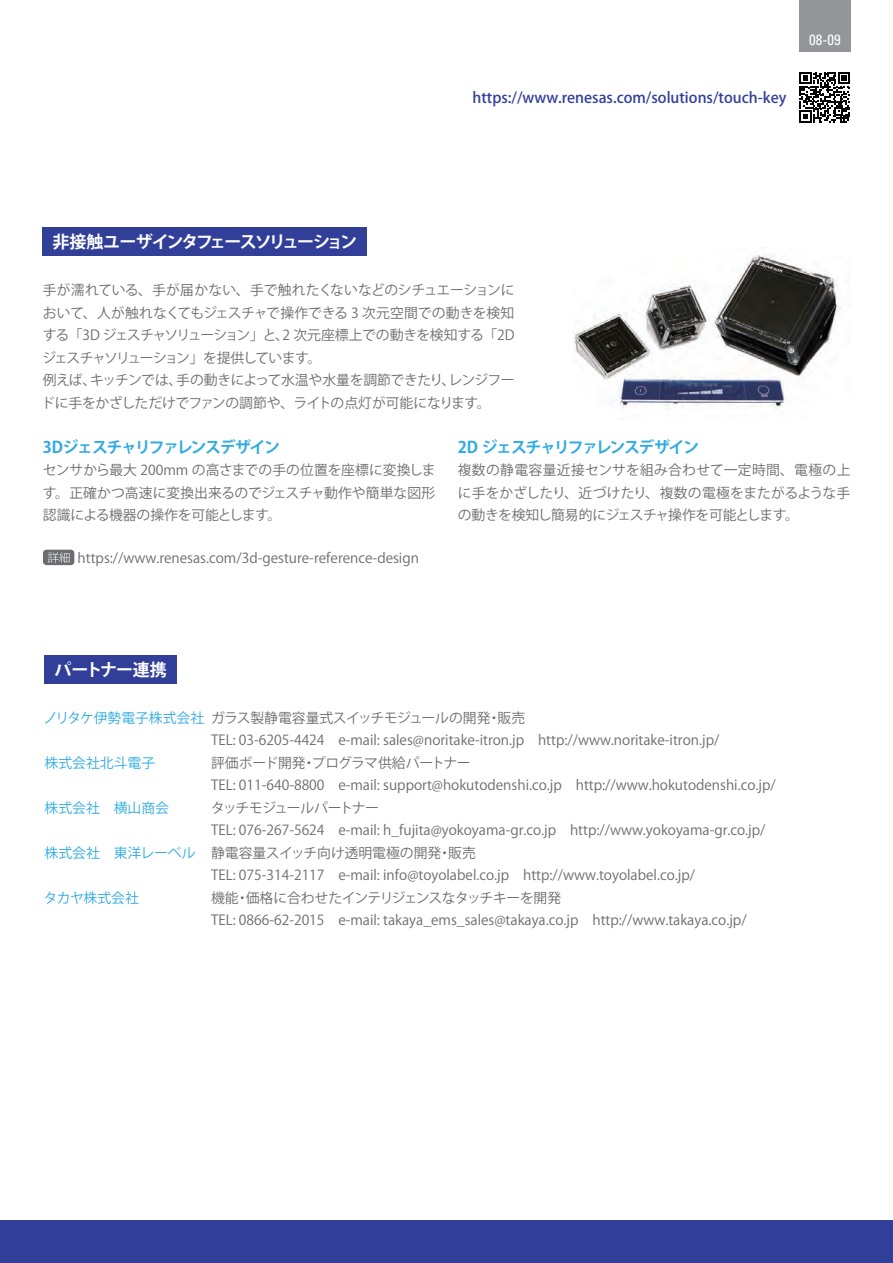
<style>
.page{position:relative;width:893px;height:1263px;background:#fff}
.page>*{position:absolute;margin:0;border:0;box-sizing:border-box;transform-origin:0 0}
.t1{font:700 16.95px "Koz Go Pro";letter-spacing:-.11em;color:#fff}
.t2{font:700 16.95px "Koz Go Pro";letter-spacing:-.035em;color:#fff}
.t3{font:700 15.9px "Koz Go Pro";letter-spacing:-.095em;color:#30abe1}
.t4{font:500 14.85px "Koz Go Pro";color:#323f99}
.t5{font:condensed 14.85px "Univers";color:#fff}
.t6{font:13.8px/22.5px "Koz Go Pro";color:#6c6d70}
.t7{font:13.8px/22.5px "Koz Go Pro";letter-spacing:-.03em;color:#6c6d70}
.t8{font:13.8px "Koz Go Pro";color:#30abe1}
.t9{font:13.8px "Koz Go Pro";letter-spacing:-.065em;color:#6c6d70}
.s1{color:#30abe1}
</style>
<div class="page">
<div style="left:799px;top:0;width:51px;height:51px;background:#939598"></div>
<div style="left:0;top:1220px;width:893px;height:43px;background:#323f99"></div>
<div style="left:43px;top:550px;width:31px;height:15px;background:#6c6d70;border-radius:4px"></div>
<svg style="left:48px;top:552px;width:21px;height:11px"></svg>
<div style="left:43px;top:227px;width:324px;height:29px;background:#323f99"></div>
<div style="left:44px;top:655px;width:133px;height:29px;background:#323f99"></div>
<img style="left:573px;top:247px;width:268px;height:173px">
<svg style="left:799px;top:72px;width:51px;height:51px"></svg>
<p class="t1" style="left:53px;top:231px;width:306px">非接触ユーザインタフェースソリューション</p>
<p class="t4" style="left:472px;top:88px;width:315px">https://www.renesas.com/solutions/touch-key</p>
<p class="t5" style="left:809px;top:30px;width:33px">08-09</p>
<p class="t7" style="left:41px;top:279px;width:475px">手が濡れている、手が届かない、手で触れたくないなどのシチュエーションにおいて、人が触れなくてもジェスチャで操作できる 3 次元空間での動きを検知する「3D ジェスチャソリューション」と、2 次元座標上での動きを検知する「2Dジェスチャソリューション」を提供しています。<br>例えば、キッチンでは、手の動きによって水温や水量を調節できたり、レンジフードに手をかざしただけでファンの調節や、ライトの点灯が可能になります。</p>
<p class="t3" style="left:43px;top:436px;width:239px">3Dジェスチャリファレンスデザイン</p>
<p class="t6" style="left:43px;top:459px;width:394px;text-align:justify">センサから最大 200mm の高さまでの手の位置を座標に変換します。正確かつ高速に変換出来るのでジェスチャ動作や簡単な図形認識による機器の操作を可能とします。</p>
<p class="t6" style="left:78px;top:547px;width:343px">https://www.renesas.com/3d-gesture-reference-design</p>
<p class="t3" style="left:458px;top:436px;width:243px">2D ジェスチャリファレンスデザイン</p>
<p class="t6" style="left:458px;top:459px;width:394px;text-align:justify">複数の静電容量近接センサを組み合わせて一定時間、電極の上に手をかざしたり、近づけたり、複数の電極をまたがるような手の動きを検知し簡易的にジェスチャ操作を可能とします。</p>
<p class="t2" style="left:55px;top:659px;width:114px">パートナー連携</p>
<p class="t6" style="left:211px;top:707px;width:510px;text-indent:-167px"><span class="s1">ノリタケ伊勢電子株式会社</span> ガラス製静電容量式スイッチモジュールの開発・販売<br>TEL: 03-6205-4424　e-mail: sales@noritake-itron.jp　http://www.noritake-itron.jp/</p>
<p class="t8" style="left:45px;top:754px;width:112px">株式会社北斗電子</p>
<p class="t6" style="left:211px;top:752px;width:566px">評価ボード開発・プログラマ供給パートナー<br>TEL: 011-640-8800　e-mail: support@hokutodenshi.co.jp　http://www.hokutodenshi.co.jp/</p>
<p class="t8" style="left:45px;top:799px;width:126px">株式会社　横山商会</p>
<p class="t9" style="left:211px;top:799px;width:169px">タッチモジュールパートナー</p>
<p class="t6" style="left:211px;top:819px;width:556px">TEL: 076-267-5624　e-mail: h_fujita@yokoyama-gr.co.jp　http://www.yokoyama-gr.co.jp/</p>
<p class="t6" style="left:45px;top:842px;width:433px"><span class="s1">株式会社　東洋レーベル</span> 静電容量スイッチ向け透明電極の開発・販売</p>
<p class="t6" style="left:211px;top:864px;width:485px">TEL: 075-314-2117　e-mail: info@toyolabel.co.jp　http://www.toyolabel.co.jp/</p>
<p class="t8" style="left:44px;top:889px;width:96px">タカヤ株式会社</p>
<p class="t6" style="left:211px;top:887px;width:537px">機能・価格に合わせたインテリジェンスなタッチキーを開発<br>TEL: 0866-62-2015　e-mail: takaya_ems_sales@takaya.co.jp　http://www.takaya.co.jp/</p>
</div>
